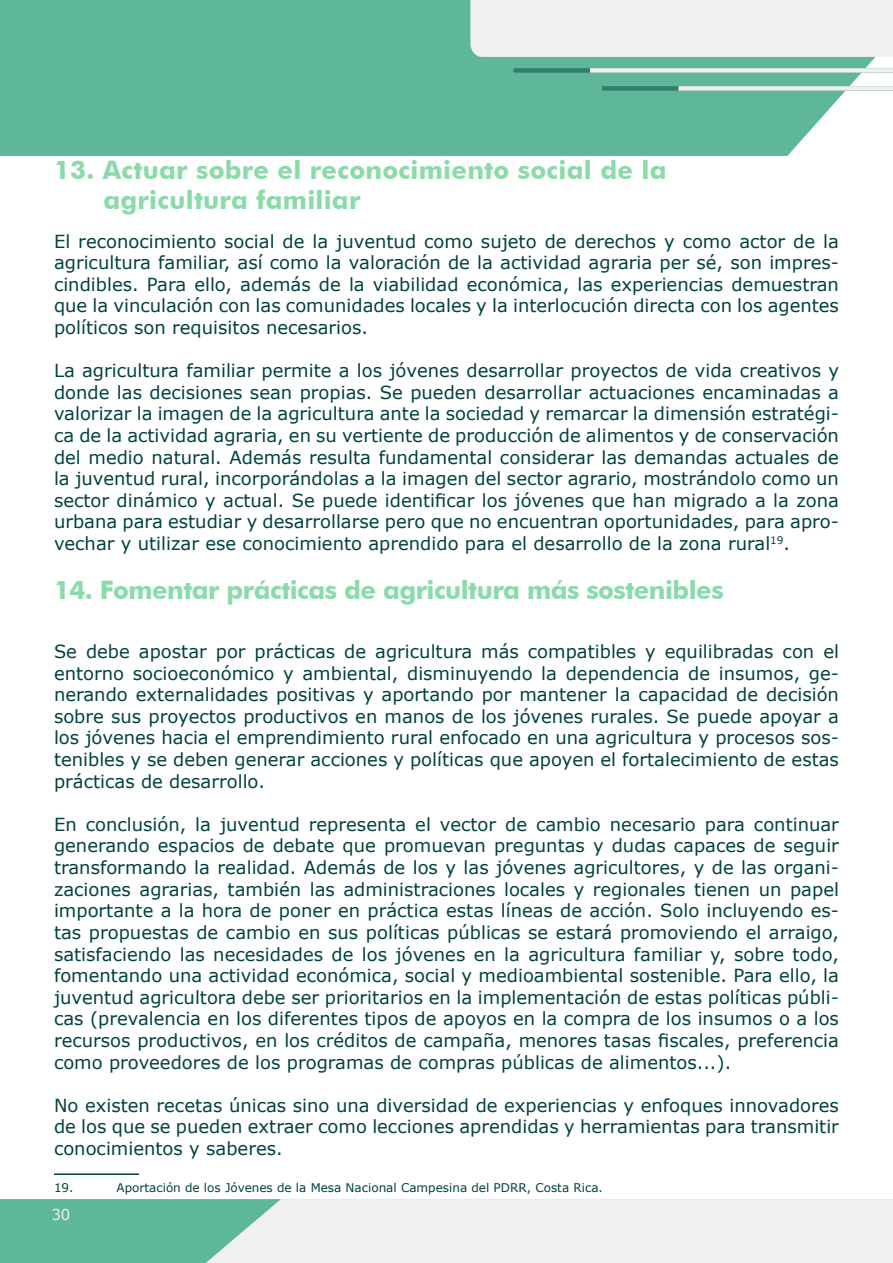
<style>
.page{position:relative;width:893px;height:1263px;background:#fff}
.page>*{position:absolute;margin:0;border:0;box-sizing:border-box;transform-origin:0 0}
.t1{font:700 25.5px/30.6px "Futura BT";letter-spacing:.01em;color:#8adba9}
.t2{font:700 25.5px "Futura BT";letter-spacing:-.02em;color:#8adba9}
.t3{font:18px/21.6px "Verdana";color:#00423f;text-align:justify}
.t4{font:15px "Verdana";color:#f0f0f0}
.t5{font:12px "Verdana";color:#00423f}
</style>
<div class="page">
<div style="left:0;top:0;width:876px;height:156px;background:#5eb79b"></div>
<div style="left:0;top:1199px;width:167px;height:64px;background:#5eb79b"></div>
<svg style="left:167px;top:1199px;width:726px;height:64px;fill:#f0f0f0"></svg>
<div style="left:470px;top:0;width:423px;height:57px;background:#f0f0f0"></div>
<div style="left:513px;top:68px;width:380px;height:5px;background:#327f69"></div>
<div style="left:602px;top:86px;width:291px;height:5px;background:#327f69"></div>
<div style="left:590px;top:68px;width:303px;height:5px;background:#f0f0f0"></div>
<div style="left:678px;top:86px;width:215px;height:5px;background:#f0f0f0"></div>
<hr style="left:54px;top:1173px;width:85px;height:2px;background:#00423f">
<h1 class="t1" style="left:103px;top:154px;width:565px;text-indent:-49px">13. Actuar sobre el reconocimiento social de la agricultura familiar</h1>
<p class="t3" style="left:54px;top:230px;width:786px">El reconocimiento social de la juventud como sujeto de derechos y como actor de la agricultura familiar, así como la valoración de la actividad agraria per sé, son impres&shy;cindibles. Para ello, además de la viabilidad económica, las experiencias demuestran que la vinculación con las comunidades locales y la interlocución directa con los agentes políticos son requisitos necesarios.</p>
<p class="t3" style="left:54px;top:360px;width:786px">La agricultura familiar permite a los jóvenes desarrollar proyectos de vida creativos y donde las decisiones sean propias. Se pueden desarrollar actuaciones encaminadas a valorizar la imagen de la agricultura ante la sociedad y remarcar la dimensión estratégi&shy;ca de la actividad agraria, en su vertiente de producción de alimentos y de conservación del medio natural. Además resulta fundamental considerar las demandas actuales de la juventud rural, incorporándolas a la imagen del sector agrario, mostrándolo como un sector dinámico y actual. Se puede identificar los jóvenes que han migrado a la zona urbana para estudiar y desarrollarse pero que no encuentran oportunidades, para apro&shy;vechar y utilizar ese conocimiento aprendido para el desarrollo de la zona rural<sup>19</sup>.</p>
<h1 class="t2" style="left:54px;top:574px;width:671px">14. Fomentar prácticas de agricultura más sostenibles</h1>
<p class="t3" style="left:54px;top:640px;width:786px">Se debe apostar por prácticas de agricultura más compatibles y equilibradas con el entorno socioeconómico y ambiental, disminuyendo la dependencia de insumos, ge&shy;nerando externalidades positivas y aportando por mantener la capacidad de decisión sobre sus proyectos productivos en manos de los jóvenes rurales. Se puede apoyar a los jóvenes hacia el emprendimiento rural enfocado en una agricultura y procesos sos&shy;tenibles y se deben generar acciones y políticas que apoyen el fortalecimiento de estas prácticas de desarrollo.</p>
<p class="t3" style="left:54px;top:813px;width:786px">En conclusión, la juventud representa el vector de cambio necesario para continuar generando espacios de debate que promuevan preguntas y dudas capaces de seguir transformando la realidad. Además de los y las jóvenes agricultores, y de las organi&shy;zaciones agrarias, también las administraciones locales y regionales tienen un papel importante a la hora de poner en práctica estas líneas de acción. Solo incluyendo es&shy;tas propuestas de cambio en sus políticas públicas se estará promoviendo el arraigo, satisfaciendo las necesidades de los jóvenes en la agricultura familiar y, sobre todo, fomentando una actividad económica, social y medioambiental sostenible. Para ello, la juventud agricultora debe ser prioritarios en la implementación de estas políticas públi&shy;cas (prevalencia en los diferentes tipos de apoyos en la compra de los insumos o a los recursos productivos, en los créditos de campaña, menores tasas fiscales, preferencia como proveedores de los programas de compras públicas de alimentos...).</p>
<p class="t3" style="left:54px;top:1094px;width:786px">No existen recetas únicas sino una diversidad de experiencias y enfoques innovadores de los que se pueden extraer como lecciones aprendidas y herramientas para transmitir conocimientos y saberes.</p>
<p class="t5" style="left:54px;top:1180px;width:21px">19.</p>
<p class="t5" style="left:116px;top:1180px;width:488px">Aportación de los Jóvenes de la Mesa Nacional Campesina del PDRR, Costa Rica.</p>
<p class="t4" style="left:52px;top:1205px;width:20px">30</p>
</div>
